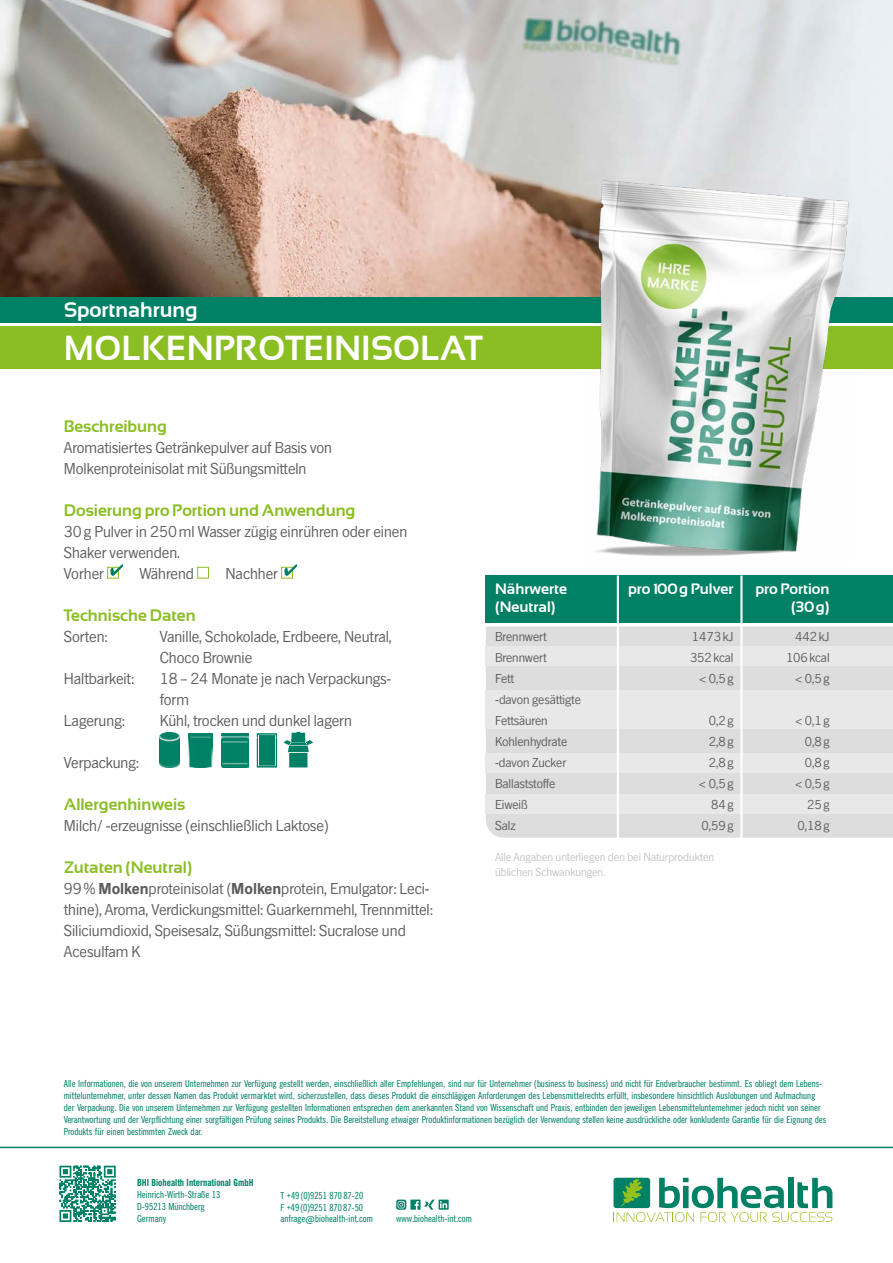
<style>
.page{position:relative;width:893px;height:1263px;background:#fff}
.page>*{position:absolute;margin:0;border:0;box-sizing:border-box;transform-origin:0 0}
.t1{font:700 34.5px "Sansation";color:#fff}
.t2{font:700 21px "Sansation";color:#fff}
.t3{font:16.5px/21px "News Gothic SB";color:#5c5c5b}
.t4{font:700 16.5px "Sansation";color:#8bbe23}
.t5{font:700 15px "Sansation";color:#fff}
.t6{font:13.5px/21px "News Gothic SB";color:#5c5c5b}
.t7{font:12px/14.4px "News Gothic SB";color:#c4c4c4}
.t8{font:10.5px/12px "News Gothic SB Con";color:#008165}
.t9{font:10.5px "News Gothic SB Bold Con";color:#008165}
.s1{font-weight:700}
</style>
<div class="page">
<img style="left:0;top:0;width:893px;height:298px">
<hr style="left:0;top:1147px;width:893px;height:1px;background:#008165">
<div style="left:486px;top:575px;width:407px;height:47px;background:#008165"></div>
<div style="left:486px;top:626px;width:407px;height:212px;background:#ddd"></div>
<div style="left:486px;top:647px;width:407px;height:19px;background:#e8e8e8"></div>
<div style="left:486px;top:690px;width:407px;height:20px;background:#e8e8e8"></div>
<div style="left:486px;top:710px;width:407px;height:19px;background:#e8e8e8"></div>
<div style="left:486px;top:753px;width:407px;height:19px;background:#e8e8e8"></div>
<div style="left:486px;top:795px;width:407px;height:19px;background:#e8e8e8"></div>
<hr style="left:740px;top:575px;width:2px;height:267px;background:#fff">
<hr style="left:617px;top:575px;width:2px;height:267px;background:#fff">
<div style="left:0;top:298px;width:893px;height:25px;background:#008165"></div>
<div style="left:0;top:326px;width:893px;height:43px;background:#8bbe23"></div>
<img style="left:583px;top:178px;width:271px;height:378px">
<svg style="left:60px;top:1166px;width:56px;height:56px"></svg>
<svg style="left:613px;top:1178px;width:219px;height:44px"></svg>
<svg style="left:396px;top:1199px;width:53px;height:11px"></svg>
<svg style="left:107px;top:564px;width:16px;height:15px"></svg>
<svg style="left:197px;top:566px;width:12px;height:13px"></svg>
<svg style="left:281px;top:564px;width:16px;height:15px"></svg>
<img style="left:160px;top:733px;width:19px;height:34px">
<img style="left:221px;top:733px;width:27px;height:34px">
<img style="left:188px;top:733px;width:25px;height:34px">
<svg style="left:283px;top:732px;width:30px;height:35px"></svg>
<svg style="left:257px;top:733px;width:20px;height:34px"></svg>
<h2 class="t2" style="left:64px;top:298px;width:135px">Sportnahrung</h2>
<h1 class="t1" style="left:64px;top:329px;width:420px">MOLKENPROTEINISOLAT</h1>
<h3 class="t4" style="left:64px;top:416px;width:105px">Beschreibung</h3>
<h3 class="t3" style="left:64px;top:436px;width:270px">Aromatisiertes Getränkepulver auf Basis von<br>Molkenproteinisolat mit Süßungsmitteln</h3>
<h3 class="t4" style="left:64px;top:500px;width:293px">Dosierung pro Portion und Anwendung</h3>
<h3 class="t3" style="left:64px;top:520px;width:345px">30g Pulver in 250ml Wasser zügig einrühren oder einen<br>Shaker verwenden.<br>Vorher</h3>
<h3 class="t3" style="left:140px;top:562px;width:56px">Während</h3>
<h3 class="t3" style="left:225px;top:562px;width:54px">Nachher</h3>
<h3 class="t4" style="left:64px;top:605px;width:133px">Technische Daten</h3>
<h3 class="t3" style="left:64px;top:625px;width:45px">Sorten:</h3>
<h3 class="t3" style="left:160px;top:625px;width:233px">Vanille, Schokolade, Erdbeere, Neutral,<br>Choco Brownie</h3>
<h3 class="t3" style="left:64px;top:667px;width:72px">Haltbarkeit:</h3>
<h3 class="t3" style="left:160px;top:667px;width:233px">18 – 24 Monate je nach Verpackungs&shy;form</h3>
<h3 class="t3" style="left:64px;top:709px;width:63px">Lagerung:</h3>
<h3 class="t3" style="left:160px;top:709px;width:194px">Kühl, trocken und dunkel lagern</h3>
<h3 class="t3" style="left:64px;top:751px;width:77px">Verpackung:</h3>
<h3 class="t4" style="left:64px;top:794px;width:123px">Allergenhinweis</h3>
<h3 class="t3" style="left:64px;top:814px;width:266px">Milch/ -erzeugnisse (einschließlich Laktose)</h3>
<h3 class="t4" style="left:64px;top:857px;width:130px">Zutaten (Neutral)</h3>
<h3 class="t3" style="left:64px;top:877px;width:370px">99% <span class="s1">Molken</span>proteinisolat (<span class="s1">Molken</span>protein, Emulgator: Leci&shy;thine), Aroma, Verdickungsmittel: Guarkernmehl, Trennmittel:<br>Siliciumdioxid, Speisesalz, Süßungsmittel: Sucralose und Acesulfam K</h3>
<h3 class="t5" style="left:495px;top:581px;width:73px">Nährwerte</h3>
<h3 class="t5" style="left:628px;top:581px;width:107px">pro 100g Pulver</h3>
<h3 class="t5" style="left:755px;top:581px;width:76px">pro Portion</h3>
<h3 class="t5" style="left:495px;top:599px;width:62px">(Neutral)</h3>
<h3 class="t5" style="left:791px;top:599px;width:40px">(30g)</h3>
<p class="t6" style="left:495px;top:626px;width:53px">Brennwert</p>
<p class="t6" style="left:692px;top:626px;width:43px">1473kJ</p>
<p class="t6" style="left:795px;top:626px;width:36px">442kJ</p>
<p class="t6" style="left:495px;top:647px;width:53px">Brennwert</p>
<p class="t6" style="left:690px;top:647px;width:45px">352kcal</p>
<p class="t6" style="left:786px;top:647px;width:45px">106kcal</p>
<p class="t6" style="left:495px;top:668px;width:20px">Fett</p>
<p class="t6" style="left:699px;top:668px;width:36px">&lt; 0,5g</p>
<p class="t6" style="left:795px;top:668px;width:36px">&lt; 0,5g</p>
<p class="t6" style="left:495px;top:689px;width:87px">-davon gesättigte<br>Fettsäuren</p>
<p class="t6" style="left:709px;top:710px;width:26px">0,2g</p>
<p class="t6" style="left:795px;top:710px;width:36px">&lt; 0,1g</p>
<p class="t6" style="left:495px;top:731px;width:74px">Kohlenhydrate</p>
<p class="t6" style="left:709px;top:731px;width:26px">2,8g</p>
<p class="t6" style="left:805px;top:731px;width:26px">0,8g</p>
<p class="t6" style="left:495px;top:752px;width:73px">-davon Zucker</p>
<p class="t6" style="left:709px;top:752px;width:26px">2,8g</p>
<p class="t6" style="left:805px;top:752px;width:26px">0,8g</p>
<p class="t6" style="left:495px;top:773px;width:62px">Ballaststoffe</p>
<p class="t6" style="left:699px;top:773px;width:36px">&lt; 0,5g</p>
<p class="t6" style="left:795px;top:773px;width:36px">&lt; 0,5g</p>
<p class="t6" style="left:495px;top:794px;width:34px">Eiweiß</p>
<p class="t6" style="left:711px;top:794px;width:24px">84g</p>
<p class="t6" style="left:807px;top:794px;width:24px">25g</p>
<p class="t6" style="left:495px;top:815px;width:22px">Salz</p>
<p class="t6" style="left:702px;top:815px;width:33px">0,59g</p>
<p class="t6" style="left:798px;top:815px;width:33px">0,18g</p>
<p class="t7" style="left:495px;top:850px;width:221px">Alle Angaben unterliegen den bei Naturprodukten üblichen Schwankungen.</p>
<p class="t8" style="left:64px;top:1077px;width:764px">Alle Informationen, die von unserem Unternehmen zur Verfügung gestellt werden, einschließlich aller Empfehlungen, sind nur für Unternehmer (business to business) und nicht für Endverbraucher bestimmt. Es obliegt dem Lebens&shy;mittelunternehmer, unter dessen Namen das Produkt vermarktet wird, sicherzustellen, dass dieses Produkt die einschlägigen Anforderungen des Lebensmittelrechts erfüllt, insbesondere hinsichtlich Auslobungen und Aufmachung der Verpackung. Die von unserem Unternehmen zur Verfügung gestellten Informationen entsprechen dem anerkannten Stand von Wissenschaft und Praxis, entbinden den jeweiligen Lebensmittelunternehmer jedoch nicht von seiner Verantwortung und der Verpflichtung einer sorgfältigen Prüfung seines Produkts. Die Bereitstellung etwaiger Produktinformationen bezüglich der Verwendung stellen keine ausdrückliche oder konkludente Garantie für die Eignung des Produkts für einen bestimmten Zweck dar.</p>
<p class="t9" style="left:137px;top:1176px;width:118px">BHI Biohealth International GmbH</p>
<p class="t8" style="left:137px;top:1188px;width:85px">Heinrich-Wirth-Straße 13<br>D-95213 Münchberg<br>Germany</p>
<p class="t8" style="left:280px;top:1189px;width:94px;line-height:11.6px">T +49(0)9251 87087-20<br>F +49(0)9251 87087-50 anfrage@biohealth-int.com</p>
<p class="t8" style="left:396px;top:1212px;width:77px">www.biohealth-int.com</p>
</div>
